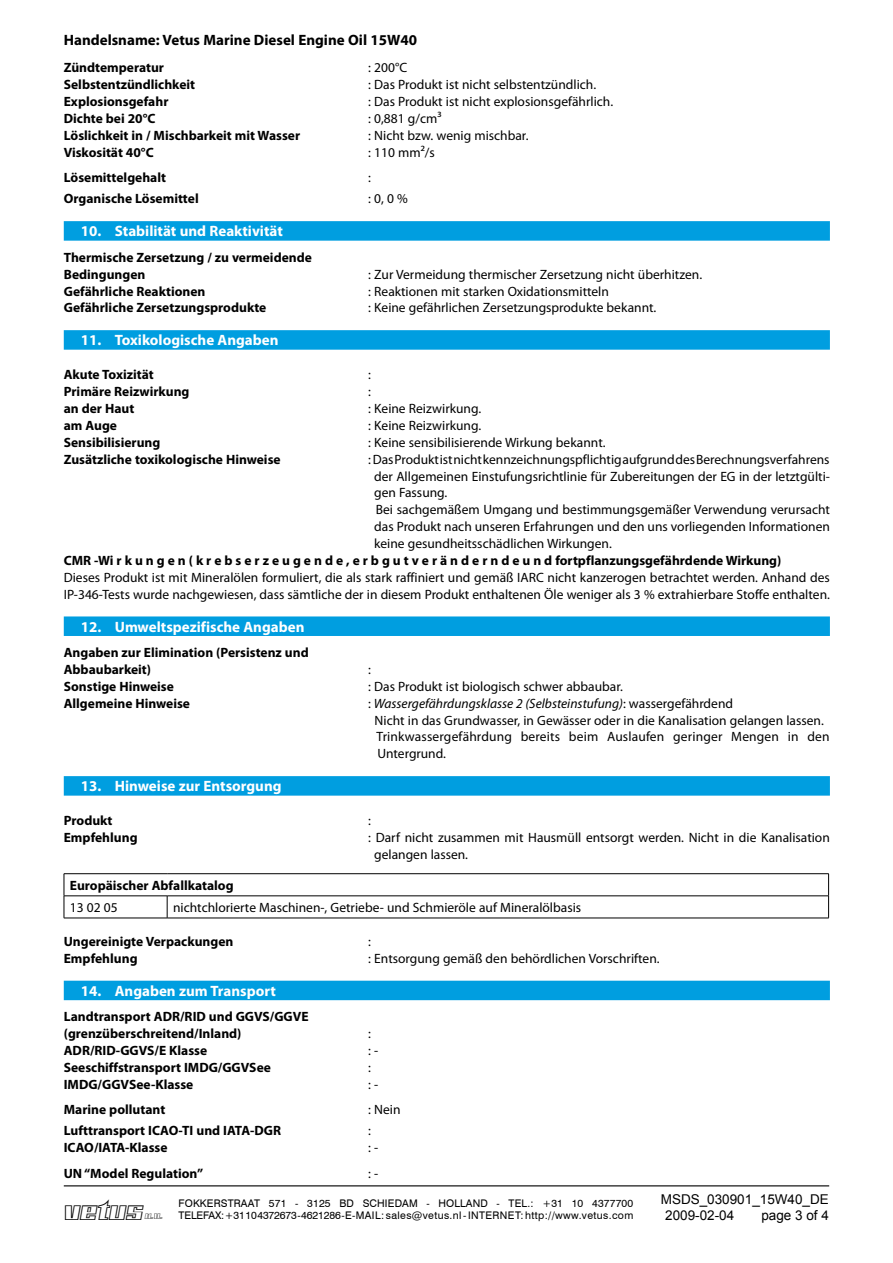
<style>
.page{position:relative;width:893px;height:1263px;background:#fff}
.page>*{position:absolute;margin:0;border:0;box-sizing:border-box;transform-origin:0 0}
.t1{font:24px "Vetus Outline";color:#000}
.t2{font:700 15px "Myriad Pro";color:#fff}
.t3{font:700 15px "Myriad Pro";color:#000}
.t4{font:13.5px/16.8px "Myriad Pro";color:#000}
.t5{font:700 13.5px/16.8px "Myriad Pro";color:#000}
.t6{font:13.5px/16.5px "Arial";color:#000}
.t7{font:10.5px "Swiss 721 BT";letter-spacing:.035em;color:#000}
.t8{font:10.5px "Swiss 721 BT";letter-spacing:.015em;color:#000}
.t9{font:9px "Vetus Outline";color:#000}
.s1{font-style:italic}
</style>
<div class="page">
<hr style="left:64px;top:1185px;width:765px;height:1px;background:#000">
<div style="left:64px;top:221px;width:766px;height:20px;background:#009ee0"></div>
<div style="left:64px;top:330px;width:766px;height:20px;background:#009ee0"></div>
<div style="left:64px;top:616px;width:766px;height:20px;background:#009ee0"></div>
<div style="left:64px;top:776px;width:766px;height:20px;background:#009ee0"></div>
<div style="left:64px;top:981px;width:766px;height:19px;background:#009ee0"></div>
<hr style="left:64px;top:873px;width:103px;height:1px;background:#000">
<hr style="left:167px;top:873px;width:662px;height:1px;background:#000">
<hr style="left:64px;top:895px;width:103px;height:1px;background:#000">
<svg style="left:64px;top:874px;width:1px;height:44px"></svg>
<hr style="left:167px;top:895px;width:662px;height:1px;background:#000">
<svg style="left:167px;top:896px;width:1px;height:22px"></svg>
<svg style="left:828px;top:874px;width:1px;height:44px"></svg>
<hr style="left:64px;top:918px;width:103px;height:1px;background:#000">
<hr style="left:167px;top:918px;width:662px;height:1px;background:#000">
<p class="t3" style="left:64px;top:30px;width:355px">Handelsname: Vetus Marine Diesel Engine Oil 15W40</p>
<p class="t5" style="left:64px;top:59px;width:102px">Zündtemperatur</p>
<p class="t4" style="left:368px;top:59px;width:40px">: 200°C</p>
<p class="t5" style="left:64px;top:76px;width:133px">Selbstentzündlichkeit</p>
<p class="t4" style="left:368px;top:76px;width:229px">: Das Produkt ist nicht selbstentzündlich.</p>
<p class="t5" style="left:64px;top:93px;width:106px">Explosionsgefahr</p>
<p class="t4" style="left:368px;top:93px;width:246px">: Das Produkt ist nicht explosionsgefährlich.</p>
<p class="t5" style="left:64px;top:110px;width:93px">Dichte bei 20°C</p>
<p class="t4" style="left:368px;top:110px;width:75px">: 0,881 g/cm³</p>
<p class="t5" style="left:64px;top:127px;width:238px">Löslichkeit in / Mischbarkeit mit Wasser</p>
<p class="t4" style="left:368px;top:127px;width:162px">: Nicht bzw. wenig mischbar.</p>
<p class="t5" style="left:64px;top:143px;width:92px">Viskosität 40°C</p>
<p class="t4" style="left:368px;top:144px;width:68px">: 110 mm²/s</p>
<p class="t5" style="left:64px;top:169px;width:104px">Lösemittelgehalt</p>
<p class="t4" style="left:368px;top:169px;width:4px">:</p>
<p class="t5" style="left:64px;top:190px;width:136px">Organische Lösemittel</p>
<p class="t4" style="left:368px;top:190px;width:41px">: 0, 0 %</p>
<p class="t2" style="left:81px;top:222px;width:204px">10. Stabilität und Reaktivität</p>
<p class="t5" style="left:64px;top:248px;width:250px">Thermische Zersetzung / zu vermeidende<br>Bedingungen</p>
<p class="t4" style="left:368px;top:265px;width:335px">: Zur Vermeidung thermischer Zersetzung nicht überhitzen.</p>
<p class="t5" style="left:64px;top:282px;width:143px">Gefährliche Reaktionen</p>
<p class="t4" style="left:368px;top:282px;width:242px">: Reaktionen mit starken Oxidationsmitteln</p>
<p class="t5" style="left:64px;top:299px;width:204px">Gefährliche Zersetzungsprodukte</p>
<p class="t4" style="left:368px;top:299px;width:289px">: Keine gefährlichen Zersetzungsprodukte bekannt.</p>
<p class="t2" style="left:81px;top:331px;width:199px">11. Toxikologische Angaben</p>
<p class="t5" style="left:64px;top:366px;width:91px">Akute Toxizität</p>
<p class="t4" style="left:368px;top:366px;width:4px">:</p>
<p class="t5" style="left:64px;top:383px;width:127px">Primäre Reizwirkung</p>
<p class="t4" style="left:368px;top:383px;width:4px">:</p>
<p class="t5" style="left:64px;top:400px;width:72px">an der Haut</p>
<p class="t4" style="left:368px;top:400px;width:114px">: Keine Reizwirkung.</p>
<p class="t5" style="left:64px;top:417px;width:55px">am Auge</p>
<p class="t4" style="left:368px;top:417px;width:114px">: Keine Reizwirkung.</p>
<p class="t5" style="left:64px;top:433px;width:98px">Sensibilisierung</p>
<p class="t4" style="left:368px;top:434px;width:239px">: Keine sensibilisierende Wirkung bekannt.</p>
<p class="t5" style="left:64px;top:450px;width:218px">Zusätzliche toxikologische Hinweise</p>
<p class="t4" style="left:374px;top:451px;width:457px;text-indent:-6px">: Das Produkt ist nicht kennzeichnungspflichtig aufgrund des Berechnungsverfahrens der Allgemeinen Einstufungsrichtlinie für Zubereitungen der EG in der letztgülti&shy;gen Fassung.<br>Bei sachgemäßem Umgang und bestimmungsgemäßer Verwendung verursacht das Produkt nach unseren Erfahrungen und den uns vorliegenden Informationen keine gesundheitsschädlichen Wirkungen.</p>
<p class="t5" style="left:64px;top:552px;width:719px">CMR -Wi r k u n g e n ( k r e b s e r z e u g e n d e , e r b g u t v e r ä n d e r n d e u n d fortpflanzungsgefährdende Wirkung)</p>
<p class="t4" style="left:64px;top:569px;width:768px">Dieses Produkt ist mit Mineralölen formuliert, die als stark raffiniert und gemäß IARC nicht kanzerogen betrachtet werden. Anhand des<br>IP-346-Tests wurde nachgewiesen, dass sämtliche der in diesem Produkt enthaltenen Öle weniger als 3 % extrahierbare Stoffe enthalten.</p>
<p class="t2" style="left:81px;top:617px;width:225px">12. Umweltspezifische Angaben</p>
<p class="t5" style="left:64px;top:644px;width:246px">Angaben zur Elimination (Persistenz und<br>Abbaubarkeit)</p>
<p class="t4" style="left:368px;top:661px;width:4px">:</p>
<p class="t5" style="left:64px;top:677px;width:112px">Sonstige Hinweise</p>
<p class="t4" style="left:368px;top:678px;width:256px">: Das Produkt ist biologisch schwer abbaubar.</p>
<p class="t5" style="left:64px;top:694px;width:128px">Allgemeine Hinweise</p>
<p class="t4" style="left:375px;top:695px;width:457px;text-indent:-6px">: <span class="s1">Wassergefährdungsklasse 2 (Selbsteinstufung)</span>: wassergefährdend<br>Nicht in das Grundwasser, in Gewässer oder in die Kanalisation gelangen lassen.<br>Trinkwassergefährdung bereits beim Auslaufen geringer Mengen in den Untergrund.</p>
<p class="t2" style="left:81px;top:776px;width:202px">13. Hinweise zur Entsorgung</p>
<p class="t5" style="left:64px;top:812px;width:50px">Produkt</p>
<p class="t4" style="left:368px;top:812px;width:4px">:</p>
<p class="t5" style="left:64px;top:829px;width:75px">Empfehlung</p>
<p class="t4" style="left:374px;top:829px;width:457px;text-indent:-6px">: Darf nicht zusammen mit Hausmüll entsorgt werden. Nicht in die Kanalisation gelangen lassen.</p>
<p class="t5" style="left:70px;top:876px;width:165px">Europäischer Abfallkatalog</p>
<p class="t4" style="left:70px;top:899px;width:49px">13 02 05</p>
<p class="t4" style="left:173px;top:899px;width:410px">nichtchlorierte Maschinen-, Getriebe- und Schmieröle auf Mineralölbasis</p>
<p class="t5" style="left:64px;top:933px;width:171px">Ungereinigte Verpackungen</p>
<p class="t4" style="left:368px;top:933px;width:4px">:</p>
<p class="t5" style="left:64px;top:949px;width:75px">Empfehlung</p>
<p class="t4" style="left:368px;top:950px;width:293px">: Entsorgung gemäß den behördlichen Vorschriften.</p>
<p class="t2" style="left:81px;top:981px;width:197px">14. Angaben zum Transport</p>
<p class="t5" style="left:64px;top:1008px;width:246px">Landtransport ADR/RID und GGVS/GGVE (grenzüberschreitend/Inland)</p>
<p class="t4" style="left:368px;top:1025px;width:4px">:</p>
<p class="t5" style="left:64px;top:1042px;width:145px">ADR/RID-GGVS/E Klasse</p>
<p class="t4" style="left:368px;top:1042px;width:12px">: -</p>
<p class="t5" style="left:64px;top:1058px;width:209px">Seeschiffstransport IMDG/GGVSee</p>
<p class="t4" style="left:368px;top:1059px;width:4px">:</p>
<p class="t5" style="left:64px;top:1075px;width:131px">IMDG/GGVSee-Klasse</p>
<p class="t4" style="left:368px;top:1076px;width:12px">: -</p>
<p class="t5" style="left:64px;top:1101px;width:103px">Marine pollutant</p>
<p class="t4" style="left:368px;top:1101px;width:34px">: Nein</p>
<p class="t5" style="left:64px;top:1122px;width:219px">Lufttransport ICAO-TI und IATA-DGR</p>
<p class="t4" style="left:368px;top:1122px;width:4px">:</p>
<p class="t5" style="left:64px;top:1139px;width:105px">ICAO/IATA-Klasse</p>
<p class="t4" style="left:368px;top:1139px;width:12px">: -</p>
<p class="t5" style="left:64px;top:1164px;width:141px">UN “Model Regulation”</p>
<p class="t4" style="left:368px;top:1164px;width:12px">: -</p>
<h1 class="t1" style="left:65px;top:1199px;width:79px">vetus</h1>
<p class="t8" style="left:179px;top:1197px;width:456px">FOKKERSTRAAT 571 - 3125 BD SCHIEDAM - HOLLAND - TEL.: +31 10 4377700</p>
<p class="t9" style="left:145px;top:1211px;width:19px">n.v.</p>
<p class="t7" style="left:179px;top:1209px;width:456px">TELEFAX: +31 10 4372673 - 4621286 - E-MAIL: sales@vetus.nl - INTERNET: http://www.vetus.com</p>
<p class="t6" style="left:665px;top:1191px;width:165px;text-indent:-4px">MSDS_030901_15W40_DE<br>2009-02-04</p>
<p class="t6" style="left:761px;top:1207px;width:69px">page 3 of 4</p>
</div>
